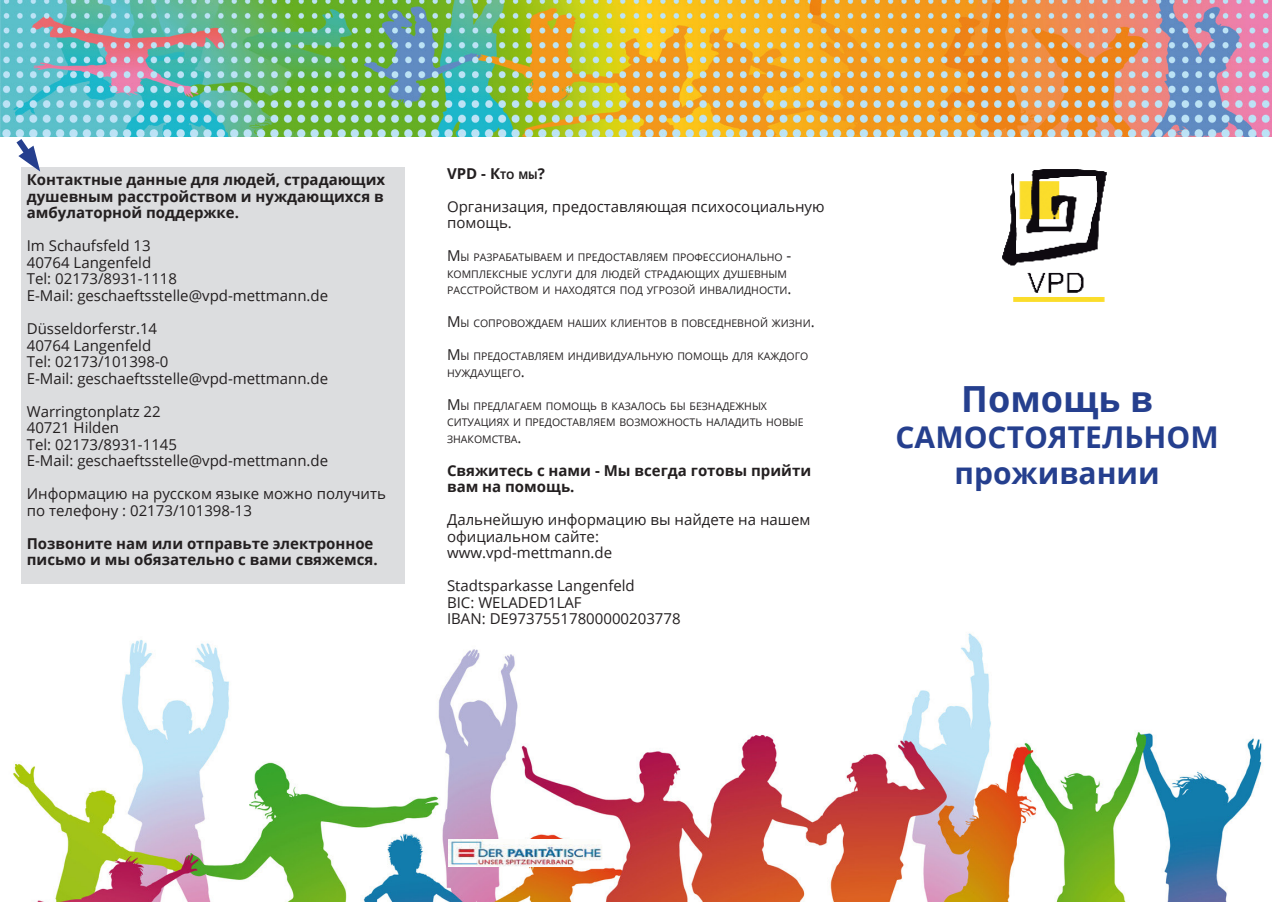
<style>
.page{position:relative;width:1272px;height:902px;background:#fff}
.page>*{position:absolute;margin:0;border:0;box-sizing:border-box;transform-origin:0 0}
.t1{font:700 36px "Open Sans";color:#253f8e}
.t2{font:700 30px "Open Sans";color:#253f8e}
.t3{font:15px/16.5px "Open Sans";color:#231f20}
.t4{font:700 15px/16.5px "Open Sans";color:#231f20}
.t5{font:700 15px "Open Sans";color:#231f20}
.t6{font:10.5px/16.5px "Open Sans";color:#231f20}
.s1{font-size:10.5px}
.s2{font-size:15px}
</style>
<div class="page">
<img style="left:13px;top:633px;width:1249px;height:268px">
<div style="left:21px;top:167px;width:383px;height:417px;background:#dcdddf"></div>
<img style="left:1002px;top:169px;width:105px;height:133px">
<img style="left:448px;top:839px;width:156px;height:27px">
<img style="left:0;top:0;width:1271px;height:136px">
<svg style="left:11px;top:132px;width:29px;height:39px"></svg>
<p class="t4" style="left:27px;top:171px;width:360px;text-align:justify">Контактные данные для людей, страдающих душевным расстройством и нуждающихся в амбулаторной поддержке.</p>
<p class="t3" style="left:27px;top:237px;width:125px">Im Schaufsfeld 13</p>
<p class="t3" style="left:27px;top:254px;width:126px">40764 Langenfeld</p>
<p class="t3" style="left:27px;top:270px;width:152px">Tel: 02173/8931-1118</p>
<p class="t3" style="left:27px;top:287px;width:303px">E-Mail: geschaeftsstelle@vpd-mettmann.de</p>
<p class="t3" style="left:27px;top:320px;width:132px">Düsseldorferstr.14</p>
<p class="t3" style="left:27px;top:336px;width:126px">40764 Langenfeld</p>
<p class="t3" style="left:27px;top:353px;width:143px">Tel: 02173/101398-0</p>
<p class="t3" style="left:27px;top:369px;width:303px">E-Mail: geschaeftsstelle@vpd-mettmann.de</p>
<p class="t3" style="left:27px;top:402px;width:135px">Warringtonplatz 22</p>
<p class="t3" style="left:27px;top:419px;width:94px">40721 Hilden</p>
<p class="t3" style="left:27px;top:435px;width:152px">Tel: 02173/8931-1145</p>
<p class="t3" style="left:27px;top:452px;width:303px">E-Mail: geschaeftsstelle@vpd-mettmann.de</p>
<p class="t3" style="left:27px;top:485px;width:360px">Информацию на русском языке можно получить по телефону : 02173/101398-13</p>
<p class="t4" style="left:27px;top:534px;width:352px">Позвоните нам или отправьте электронное письмо и мы обязательно с вами свяжемся.</p>
<p class="t5" style="left:447px;top:163px;width:99px">VPD - К<span class="s1">то мы</span>?</p>
<p class="t3" style="left:447px;top:198px;width:379px">Организация, предоставляющая психосоциальную помощь.</p>
<p class="t6" style="left:447px;top:249px;width:346px"><span class="s2">М</span>ы разрабатываем и предоставляем профессионально <span class="s2">- </span>ком плексные услуги для людей страдающих душевным расстройством и находятся под угрозой инвалидности<span class="s2">.</span></p>
<p class="t6" style="left:447px;top:315px;width:369px"><span class="s2">М</span>ы сопровождаем наших клиентов в повседневной жизни<span class="s2">.</span></p>
<p class="t6" style="left:447px;top:348px;width:363px"><span class="s2">М</span>ы предоставляем индивидуальную пом ощь для каждого нуждаущего<span class="s2">.</span></p>
<p class="t6" style="left:447px;top:397px;width:358px"><span class="s2">М</span>ы предлагаем помощь в казалось бы безнадежных ситуациях и предоставляем возм ожность наладить новые знаком ства<span class="s2">.</span></p>
<p class="t4" style="left:447px;top:462px;width:365px">Свяжитесь с нами - Мы всегда готовы прийти вам на помощь.</p>
<p class="t3" style="left:447px;top:511px;width:365px">Дальнейшую информацию вы найдете на нашем официальном сайте:</p>
<p class="t3" style="left:447px;top:544px;width:166px">www.vpd-mettmann.de</p>
<p class="t3" style="left:447px;top:577px;width:189px">Stadtsparkasse Langenfeld</p>
<p class="t3" style="left:447px;top:594px;width:136px">BIC: WELADED1LAF</p>
<p class="t3" style="left:447px;top:610px;width:235px">IBAN: DE97375517800000203778</p>
<p class="t1" style="left:961px;top:373px;width:193px">Помощь в</p>
<p class="t2" style="left:895px;top:415px;width:325px">САМОСТОЯТЕЛЬНОМ</p>
<p class="t2" style="left:954px;top:451px;width:207px">проживании</p>
</div>
